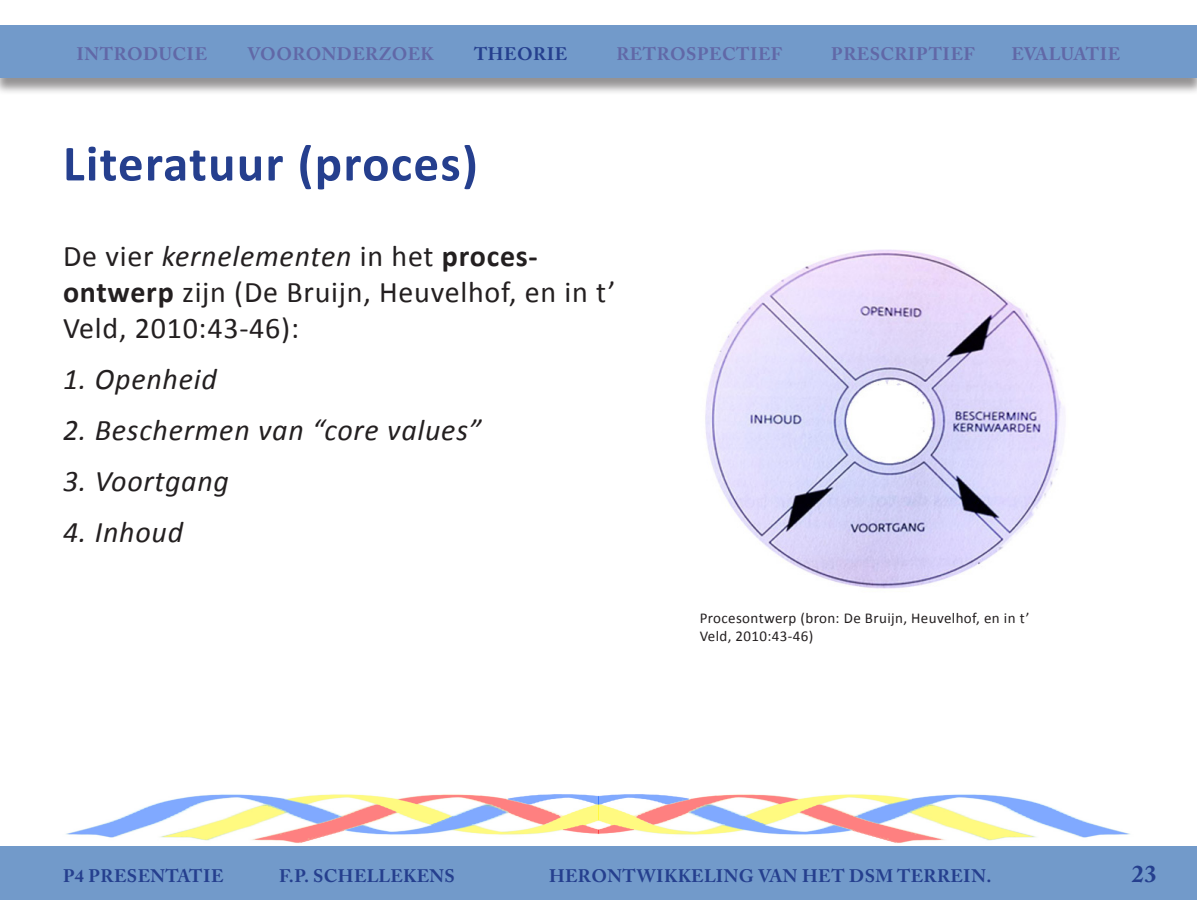
<style>
.page{position:relative;width:1197px;height:900px;background:#fff}
.page>*{position:absolute;margin:0;border:0;box-sizing:border-box;transform-origin:0 0}
.t1{font:700 51px "Calibri";letter-spacing:.025em;color:#253f8e}
.t2{font:30px/36px "Calibri";letter-spacing:.025em;color:#231f20}
.t3{font:italic 30px "Calibri";letter-spacing:.025em;color:#231f20}
.t4{font:700 24px "Adobe Caslon Pro";color:#253f8e}
.t5{font:700 18px "Adobe Caslon Pro";letter-spacing:.025em;color:#253f8e}
.t6{font:700 18px "Adobe Caslon Pro";letter-spacing:.025em;color:#6168a7}
.t7{font:700 18px "Adobe Caslon Pro";letter-spacing:.005em;color:#6168a7}
.t8{font:15px/18px "Calibri";letter-spacing:.025em;color:#231f20}
.s1{font-style:italic}
.s2{font-weight:700}
</style>
<div class="page">
<div style="left:0;top:26px;width:1197px;height:69px;background:#231f20;opacity:.6"></div>
<div style="left:0;top:26px;width:1197px;height:52px;background:#729aca"></div>
<img style="left:66px;top:794px;width:1064px;height:49px">
<div style="left:0;top:846px;width:1197px;height:54px;background:#729aca"></div>
<img style="left:705px;top:249px;width:360px;height:340px">
<p class="t6" style="left:77px;top:43px;width:132px">INTRODUCIE</p>
<p class="t6" style="left:248px;top:43px;width:188px">VOORONDERZOEK</p>
<p class="t5" style="left:474px;top:43px;width:95px">THEORIE</p>
<p class="t6" style="left:616px;top:43px;width:167px">RETROSPECTIEF</p>
<p class="t6" style="left:831px;top:43px;width:145px">PRESCRIPTIEF</p>
<p class="t7" style="left:1012px;top:43px;width:110px">EVALUATIE</p>
<p class="t1" style="left:63px;top:131px;width:416px">Literatuur (proces)</p>
<p class="t2" style="left:63px;top:238px;width:554px">De vier <span class="s1">kernelementen</span> in het <span class="s2">proces&shy;ontwerp</span> zijn (De Bruijn, Heuvelhof, en in t’<br>Veld, 2010:43-46):</p>
<p class="t3" style="left:63px;top:358px;width:155px">1. Openheid</p>
<p class="t3" style="left:63px;top:409px;width:420px">2. Beschermen van “core values”</p>
<p class="t3" style="left:63px;top:460px;width:167px">3. Voortgang</p>
<p class="t3" style="left:63px;top:511px;width:122px">4. Inhoud</p>
<p class="t8" style="left:700px;top:609px;width:331px">Procesontwerp (bron: De Bruijn, Heuvelhof, en in t’<br>Veld, 2010:43-46)</p>
<p class="t5" style="left:63px;top:865px;width:162px">P4 PRESENTATIE</p>
<p class="t5" style="left:279px;top:865px;width:177px">F.P. SCHELLEKENS</p>
<p class="t5" style="left:549px;top:865px;width:444px">HERONTWIKKELING VAN HET DSM TERREIN.</p>
<p class="t4" style="left:1132px;top:859px;width:26px">23</p>
</div>
